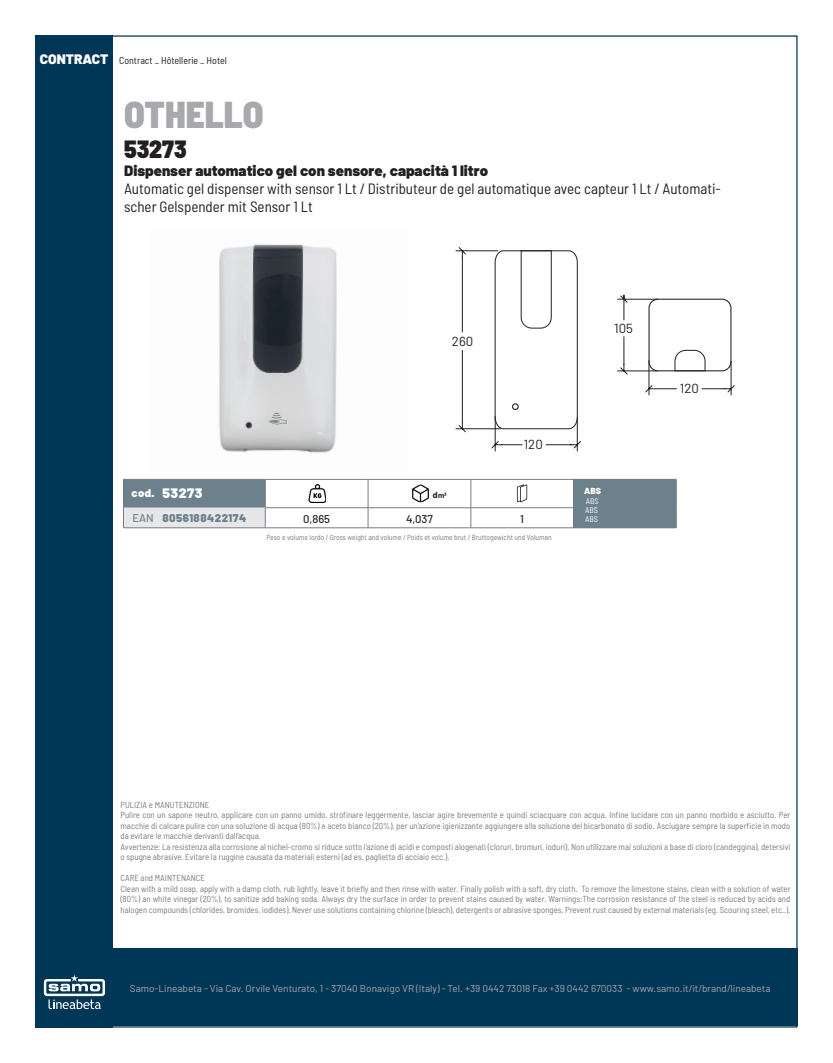
<style>
.page{position:relative;width:833px;height:1063px;background:#fff}
.page>*{position:absolute;margin:0;border:0;box-sizing:border-box;transform-origin:0 0}
.t1{font:900 semi-condensed 37.5px "Barlow";color:#a8a9ad}
.t2{font:900 semi-condensed 25px "Barlow";color:#231f20}
.t3{font:semi-condensed 15px/18px "Barlow";color:#231f20}
.t4{font:900 15px "Barlow";color:#231f20}
.t5{font:900 13.75px "Barlow";letter-spacing:.04em;color:#fff}
.t6{font:13.12px "Barlow";letter-spacing:.005em;color:#231f20}
.t7{font:900 11.25px "Barlow";letter-spacing:.04em;color:#6c818c}
.t8{font:500 11.25px "Barlow";color:#231f20}
.t9{font:10px "Barlow";color:#a8a9ad}
.t10{font:semi-condensed 10px "Barlow";color:#231f20}
.t11{font:semi-condensed 8.75px/10.5px "Barlow";color:#7a7c7f}
.t12{font:900 8.75px "Barlow";color:#fff}
.t13{font:semi-condensed 8.12px/8.8px "Barlow";color:#fff}
.t14{font:semi-condensed 7.5px "Barlow";color:#7a7c7f}
.t15{font:700 7.5px "Barlow";color:#231f20}
.s1{font-weight:900;font-stretch:normal;font-size:13.75px;color:#fff}
.s2{font-size:11.25px}
.s3{font-size:8.75px}
.s4{font-weight:500}
</style>
<div class="page">
<div style="left:35px;top:35px;width:78px;height:993px;background:#003656"></div>
<svg style="left:44px;top:975px;width:61px;height:34px"></svg>
<img style="left:219px;top:244px;width:118px;height:209px">
<div style="left:113px;top:948px;width:684px;height:78px;background:#003656"></div>
<div style="left:573px;top:479px;width:103px;height:49px;background:#6c818c"></div>
<hr style="left:265px;top:479px;width:103px;height:1px;background:#7a7c7f">
<hr style="left:368px;top:479px;width:103px;height:1px;background:#7a7c7f">
<hr style="left:471px;top:479px;width:102px;height:1px;background:#7a7c7f">
<hr style="left:573px;top:479px;width:103px;height:1px;background:#7a7c7f">
<hr style="left:573px;top:528px;width:103px;height:1px;background:#7a7c7f">
<svg style="left:676px;top:480px;width:1px;height:48px"></svg>
<svg style="left:123px;top:479px;width:143px;height:49px;background:#9da9b0"></svg>
<svg style="left:368px;top:480px;width:1px;height:48px"></svg>
<svg style="left:470px;top:480px;width:1px;height:48px"></svg>
<svg style="left:573px;top:480px;width:1px;height:48px"></svg>
<hr style="left:123px;top:528px;width:39px;height:1px;background:#7a7c7f">
<hr style="left:162px;top:528px;width:103px;height:1px;background:#7a7c7f">
<hr style="left:265px;top:528px;width:103px;height:1px;background:#7a7c7f">
<hr style="left:368px;top:528px;width:103px;height:1px;background:#7a7c7f">
<hr style="left:471px;top:528px;width:102px;height:1px;background:#7a7c7f">
<hr style="left:265px;top:508px;width:103px;height:1px;background:#7a7c7f">
<hr style="left:368px;top:508px;width:103px;height:1px;background:#7a7c7f">
<hr style="left:471px;top:508px;width:102px;height:1px;background:#7a7c7f">
<img style="left:308px;top:485px;width:18px;height:17px">
<img style="left:412px;top:485px;width:17px;height:17px">
<svg style="left:412px;top:498px;width:17px;height:1px"></svg>
<svg style="left:517px;top:485px;width:10px;height:17px"></svg>
<svg style="left:455px;top:247px;width:126px;height:204px"></svg>
<svg style="left:617px;top:295px;width:117px;height:100px"></svg>
<p class="t10" style="left:40px;top:54px;width:188px"><span class="s1">CONTRACT</span> Contract _ Hôtellerie _ Hotel</p>
<h1 class="t1" style="left:124px;top:92px;width:141px">OTHELLO</h1>
<h2 class="t2" style="left:124px;top:134px;width:64px">53273</h2>
<h3 class="t4" style="left:124px;top:162px;width:365px">Dispenser automatico gel con sensore, capacità 1 litro</h3>
<h3 class="t3" style="left:124px;top:180px;width:598px">Automatic gel dispenser with sensor 1 Lt / Distributeur de gel automatique avec capteur 1 Lt / Automati&shy;scher Gelspender mit Sensor 1 Lt</h3>
<h3 class="t6" style="left:452px;top:333px;width:23px">260</h3>
<h3 class="t6" style="left:614px;top:321px;width:20px">105</h3>
<h3 class="t6" style="left:523px;top:436px;width:21px">120</h3>
<p class="t12" style="left:584px;top:485px;width:18px">ABS</p>
<p class="t13" style="left:585px;top:497px;width:15px">ABS<br>ABS</p>
<h3 class="t5" style="left:131px;top:484px;width:72px"><span class="s2">cod.</span> 53273</h3>
<p class="t15" style="left:433px;top:491px;width:15px"><span class="s3">d</span>m3</p>
<p class="t7" style="left:132px;top:511px;width:115px"><span class="s4">EAN</span> 8056188422174</p>
<p class="t8" style="left:303px;top:512px;width:29px">0,865</p>
<p class="t8" style="left:406px;top:512px;width:28px">4,037</p>
<p class="t8" style="left:520px;top:512px;width:5px">1</p>
<p class="t13" style="left:585px;top:514px;width:14px">ABS</p>
<p class="t14" style="left:266px;top:533px;width:287px">Peso e volume lordo / Gross weight and volume / Poids et volume brut / Bruttogewicht und Volumen</p>
<h3 class="t6" style="left:679px;top:380px;width:21px">120</h3>
<p class="t11" style="left:120px;top:799px;width:671px">PULIZIA e MANUTENZIONE<br>Pulire con un sapone neutro, applicare con un panno umido, strofinare leggermente, lasciar agire brevemente e quindi sciacquare con acqua. Infine lucidare con un panno morbido e asciutto. Per macchie di calcare pulire con una soluzione di acqua (80%) e aceto bianco (20%), per un’azione igienizzante aggiungere alla soluzione del bicarbonato di sodio. Asciugare sempre la superficie in modo da evitare le macchie derivanti dall’acqua.<br>Avvertenze: La resistenza alla corrosione al nichel-cromo si riduce sotto l’azione di acidi e composti alogenati (cloruri, bromuri, ioduri). Non utilizzare mai soluzioni a base di cloro (candeggina), detersivi o spugne abrasive. Evitare la ruggine causata da materiali esterni (ad es. paglietta di acciaio ecc.).</p>
<p class="t11" style="left:120px;top:873px;width:671px">CARE and MAINTENANCE<br>Clean with a mild soap, apply with a damp cloth, rub lightly, leave it briefly and then rinse with water. Finally polish with a soft, dry cloth. To remove the limestone stains, clean with a solution of water (80%) an white vinegar (20%), to sanitize add baking soda. Always dry the surface in order to prevent stains caused by water. Warnings:The corrosion resistance of the steel is reduced by acids and halogen compounds (chlorides, bromides, iodides). Never use solutions containing chlorine (bleach), detergents or abrasive sponges. Prevent rust caused by external materials (eg. Scouring steel, etc..).</p>
<p class="t9" style="left:130px;top:982px;width:642px">Samo-Lineabeta - Via Cav. Orvile Venturato, 1 - 37040 Bonavigo VR (Italy) - Tel. +39 0442 73018 Fax +39 0442 670033 - www.samo.it/it/brand/lineabeta</p>
</div>
